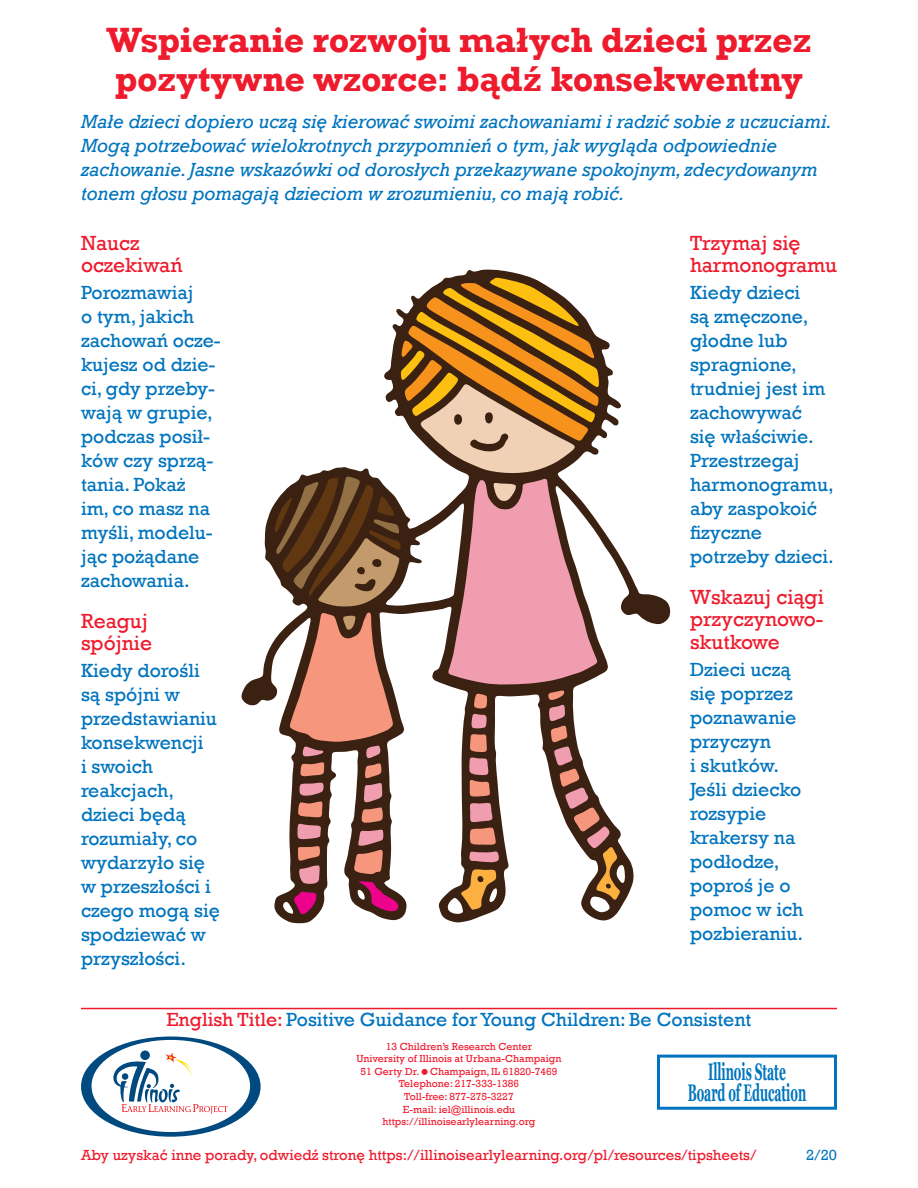
<style>
.page{position:relative;width:918px;height:1188px;background:#fff}
.page>*{position:absolute;margin:0;border:0;box-sizing:border-box;transform-origin:0 0}
.t1{font:700 36px/39px "Rockwell WGL";letter-spacing:-.01em;color:#ee1b2d}
.t2{font:700 24px/21px "Georgia";letter-spacing:-.005em;color:#0074be;text-align:center;scale:.5 1}
.t3{font:21px/22.5px "Rockwell WGL";color:#ee1b2d}
.t4{font:19.5px/24px "Rockwell WGL";color:#0074be}
.t5{font:italic 19.5px/24px "Rockwell WGL";color:#0074be}
.t6{font:15px "Rockwell WGL";color:#ee1b2d}
.t7{font:15px "Rockwell WGL";color:#0074be}
.t8{font:10.5px/12.6px "Rockwell WGL";color:#ee1b2d;text-align:center}
.s1{color:#ee1b2d}
</style>
<div class="page">
<div style="left:657px;top:1055px;width:180px;height:55px;border:3px solid #0074be"></div>
<svg style="left:81px;top:1037px;width:180px;height:100px"></svg>
<hr style="left:81px;top:1008px;width:756px;height:1px;background:#ee1b2d">
<svg style="left:241px;top:269px;width:430px;height:655px"></svg>
<svg style="left:275px;top:278px;width:350px;height:638px"></svg>
<h1 class="t1" style="left:106px;top:18px;width:707px">Wspieranie rozwoju małych dzieci przez pozytywne wzorce: bądź konsekwentny</h1>
<p class="t5" style="left:81px;top:109px;width:752px">Małe dzieci dopiero uczą się kierować swoimi zachowaniami i radzić sobie z uczuciami.<br>Mogą potrzebować wielokrotnych przypomnień o tym, jak wygląda odpowiednie zachowanie. Jasne wskazówki od dorosłych przekazywane spokojnym, zdecydowanym tonem głosu pomagają dzieciom w zrozumieniu, co mają robić.</p>
<p class="t3" style="left:81px;top:231px;width:103px">Naucz oczekiwań</p>
<p class="t4" style="left:81px;top:280px;width:141px">Porozmawiaj<br>o tym, jakich zachowań ocze&shy;kujesz od dzie&shy;ci, gdy przeby&shy;wają w grupie, podczas posił&shy;ków czy sprzą&shy;tania. Pokaż<br>im, co masz na myśli, modelu&shy;jąc pożądane zachowania.</p>
<p class="t3" style="left:81px;top:609px;width:73px">Reaguj spójnie</p>
<p class="t4" style="left:81px;top:658px;width:140px">Kiedy dorośli są spójni w przedstawianiu konsekwencji<br>i swoich reakcjach, dzieci będą rozumiały, co wydarzyło się w przeszłości i czego mogą się spodziewać w przyszłości.</p>
<p class="t3" style="left:690px;top:231px;width:149px">Trzymaj się harmonogramu</p>
<p class="t4" style="left:690px;top:280px;width:145px">Kiedy dzieci<br>są zmęczone, głodne lub spragnione, trudniej jest im zachowywać<br>się właściwie.<br>Przestrzegaj harmonogramu, aby zaspokoić fizyczne potrzeby dzieci.</p>
<p class="t3" style="left:690px;top:585px;width:135px;text-align:justify">Wskazuj ciągi przyczynowo&shy;skutkowe</p>
<p class="t4" style="left:690px;top:657px;width:115px">Dzieci uczą się poprzez poznawanie przyczyn<br>i skutków.<br>Jeśli dziecko rozsypie krakersy na podłodze, poproś je o pomoc w ich pozbieraniu.</p>
<p class="t4" style="left:166px;top:1007px;width:587px"><span class="s1">English Title:</span> Positive Guidance for Young Children: Be Consistent</p>
<p class="t8" style="left:356px;top:1039px;width:207px">13 Children’s Research Center<br>University of Illinois at Urbana-Champaign 51 Gerty Dr. Champaign, IL 61820-7469<br>Telephone: 217-333-1386<br>Toll-free: 877-275-3227<br>E-mail: iel@illinois.edu https://illinoisearlylearning.org</p>
<p class="t6" style="left:81px;top:1144px;width:677px">Aby uzyskać inne porady, odwiedź stronę https://illinoisearlylearning.org/pl/resources/tipsheets/</p>
<p class="t7" style="left:806px;top:1144px;width:32px">2/20</p>
<p class="t2" style="left:688px;top:1062px;width:239px">Illinois State<br>Board of Education</p>
</div>
